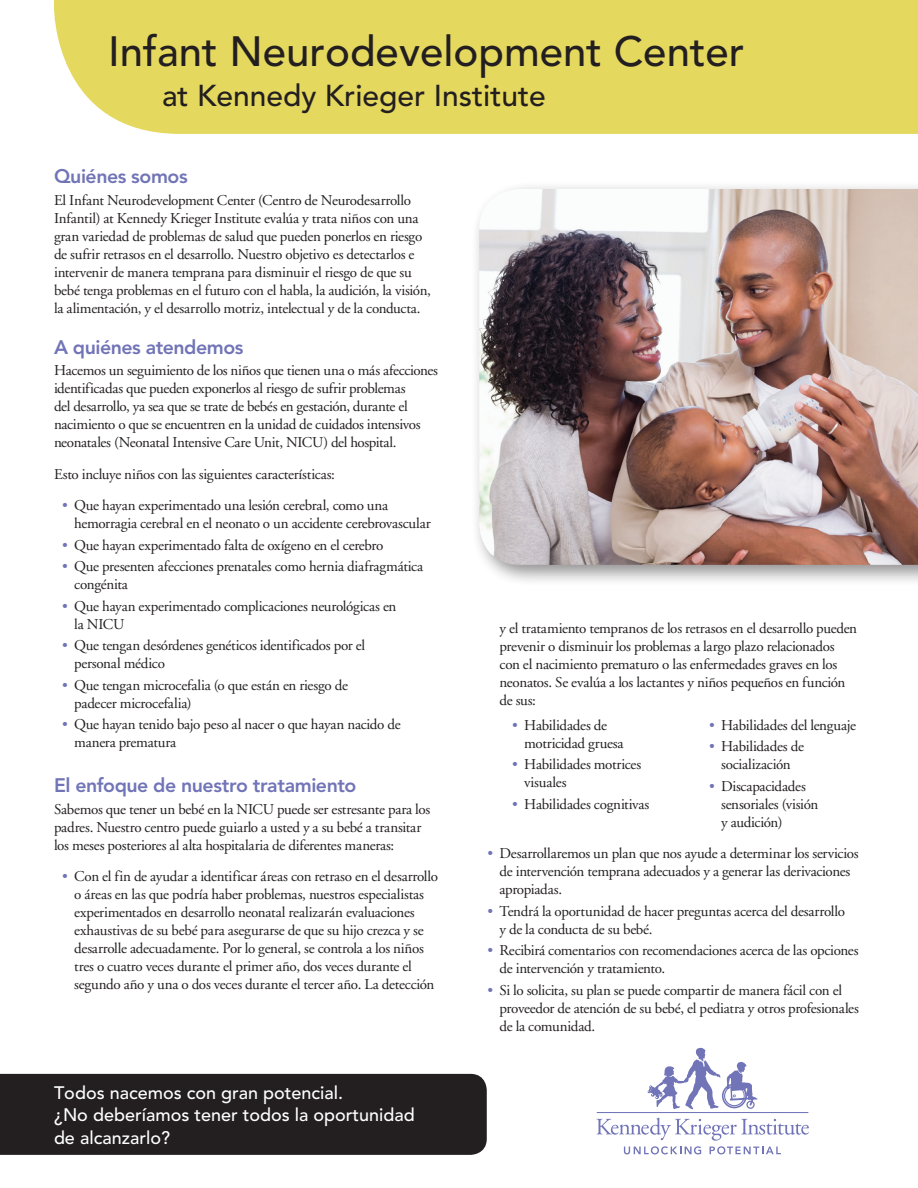
<style>
.page{position:relative;width:918px;height:1188px;background:#fff}
.page>*{position:absolute;margin:0;border:0;box-sizing:border-box;transform-origin:0 0}
.t1{font:500 42px "Avenir";color:#231f20}
.t2{font:500 30px "Avenir";color:#231f20}
.t3{font:800 19.5px "Avenir";letter-spacing:-.02em;color:#7174b7}
.t4{font:500 18px/22.5px "Avenir";color:#fff}
.t5{font:15px/18px "Adobe Garamond";letter-spacing:-.02em;color:#231f20}
.s1{color:#7174b7}
</style>
<div class="page">
<div style="left:54px;top:0;width:864px;height:134px;background:#e5d85f"></div>
<svg style="left:648px;top:1048px;width:110px;height:61px"></svg>
<hr style="left:597px;top:1112px;width:211px;height:1px;background:#7174b7">
<svg style="left:596px;top:1118px;width:213px;height:36px"></svg>
<div style="left:0;top:1074px;width:487px;height:81px;background:#231f20"></div>
<div style="left:471px;top:180px;width:447px;height:407px;background:#231f20;opacity:.5"></div>
<img style="left:479px;top:189px;width:439px;height:376px">
<h1 class="t1" style="left:108px;top:27px;width:638px">Infant Neurodevelopment Center</h1>
<h2 class="t2" style="left:162px;top:79px;width:385px">at Kennedy Krieger Institute</h2>
<h3 class="t3" style="left:54px;top:165px;width:135px">Quiénes somos</h3>
<p class="t5" style="left:54px;top:191px;width:378px">El Infant Neurodevelopment Center (Centro de Neurodesarrollo Infantil) at Kennedy Krieger Institute evalúa y trata niños con una gran variedad de problemas de salud que pueden ponerlos en riesgo de sufrir retrasos en el desarrollo. Nuestro objetivo es detectarlos e intervenir de manera temprana para disminuir el riesgo de que su bebé tenga problemas en el futuro con el habla, la audición, la visión, la alimentación, y el desarrollo motriz, intelectual y de la conducta.</p>
<h3 class="t3" style="left:54px;top:336px;width:191px">A quiénes atendemos</h3>
<p class="t5" style="left:54px;top:362px;width:386px">Hacemos un seguimiento de los niños que tienen una o más afecciones identificadas que pueden exponerlos al riesgo de sufrir problemas<br>del desarrollo, ya sea que se trate de bebés en gestación, durante el nacimiento o que se encuentren en la unidad de cuidados intensivos neonatales (Neonatal Intensive Care Unit, NICU) del hospital.</p>
<p class="t5" style="left:54px;top:465px;width:283px">Esto incluye niños con las siguientes características:</p>
<p class="t5" style="left:74px;top:497px;width:358px;text-indent:-12px"><span class="s1">•</span> Que hayan experimentado una lesión cerebral, como una hemorragia cerebral en el neonato o un accidente cerebrovascular</p>
<p class="t5" style="left:62px;top:536px;width:323px"><span class="s1">•</span> Que hayan experimentado falta de oxígeno en el cerebro</p>
<p class="t5" style="left:74px;top:558px;width:351px;text-indent:-12px"><span class="s1">•</span> Que presenten afecciones prenatales como hernia diafragmática congénita</p>
<p class="t5" style="left:74px;top:597px;width:324px;text-indent:-12px"><span class="s1">•</span> Que hayan experimentado complicaciones neurológicas en la NICU</p>
<p class="t5" style="left:74px;top:637px;width:293px;text-indent:-12px"><span class="s1">•</span> Que tengan desórdenes genéticos identificados por el personal médico</p>
<p class="t5" style="left:74px;top:677px;width:275px;text-indent:-12px"><span class="s1">•</span> Que tengan microcefalia (o que están en riesgo de padecer microcefalia)</p>
<p class="t5" style="left:74px;top:716px;width:328px;text-indent:-12px"><span class="s1">•</span> Que hayan tenido bajo peso al nacer o que hayan nacido de manera prematura</p>
<h3 class="t3" style="left:54px;top:774px;width:304px">El enfoque de nuestro tratamiento</h3>
<p class="t5" style="left:54px;top:800px;width:378px">Sabemos que tener un bebé en la NICU puede ser estresante para los padres. Nuestro centro puede guiarlo a usted y a su bebé a transitar los meses posteriores al alta hospitalaria de diferentes maneras:</p>
<p class="t5" style="left:74px;top:868px;width:365px;text-indent:-12px"><span class="s1">•</span> Con el fin de ayudar a identificar áreas con retraso en el desarrollo o áreas en las que podría haber problemas, nuestros especialistas experimentados en desarrollo neonatal realizarán evaluaciones exhaustivas de su bebé para asegurarse de que su hijo crezca y se desarrolle adecuadamente. Por lo general, se controla a los niños tres o cuatro veces durante el primer año, dos veces durante el segundo año y una o dos veces durante el tercer año. La detección</p>
<p class="t4" style="left:54px;top:1082px;width:362px">Todos nacemos con gran potencial.<br>¿No deberíamos tener todos la oportunidad de alcanzarlo?</p>
<p class="t5" style="left:500px;top:620px;width:359px">y el tratamiento tempranos de los retrasos en el desarrollo pueden prevenir o disminuir los problemas a largo plazo relacionados con el nacimiento prematuro o las enfermedades graves en los neonatos. Se evalúa a los lactantes y niños pequeños en función de sus:</p>
<p class="t5" style="left:524px;top:716px;width:101px;text-indent:-12px"><span class="s1">•</span> Habilidades de motricidad gruesa</p>
<p class="t5" style="left:524px;top:756px;width:119px;text-indent:-12px"><span class="s1">•</span> Habilidades motrices visuales</p>
<p class="t5" style="left:512px;top:795px;width:139px"><span class="s1">•</span> Habilidades cognitivas</p>
<p class="t5" style="left:709px;top:716px;width:149px"><span class="s1">•</span> Habilidades del lenguaje</p>
<p class="t5" style="left:709px;top:738px;width:96px;text-align:center"><span class="s1">•</span> Habilidades de socialización</p>
<p class="t5" style="left:721px;top:777px;width:99px;text-indent:-12px"><span class="s1">•</span> Discapacidades sensoriales (visión y audición)</p>
<p class="t5" style="left:500px;top:845px;width:361px;text-indent:-12px"><span class="s1">•</span> Desarrollaremos un plan que nos ayude a determinar los servicios de intervención temprana adecuados y a generar las derivaciones apropiadas.</p>
<p class="t5" style="left:500px;top:902px;width:347px;text-indent:-12px"><span class="s1">•</span> Tendrá la oportunidad de hacer preguntas acerca del desarrollo y de la conducta de su bebé.</p>
<p class="t5" style="left:500px;top:942px;width:361px;text-indent:-12px"><span class="s1">•</span> Recibirá comentarios con recomendaciones acerca de las opciones de intervención y tratamiento.</p>
<p class="t5" style="left:500px;top:981px;width:361px;text-indent:-12px"><span class="s1">•</span> Si lo solicita, su plan se puede compartir de manera fácil con el proveedor de atención de su bebé, el pediatra y otros profesionales de la comunidad.</p>
</div>
